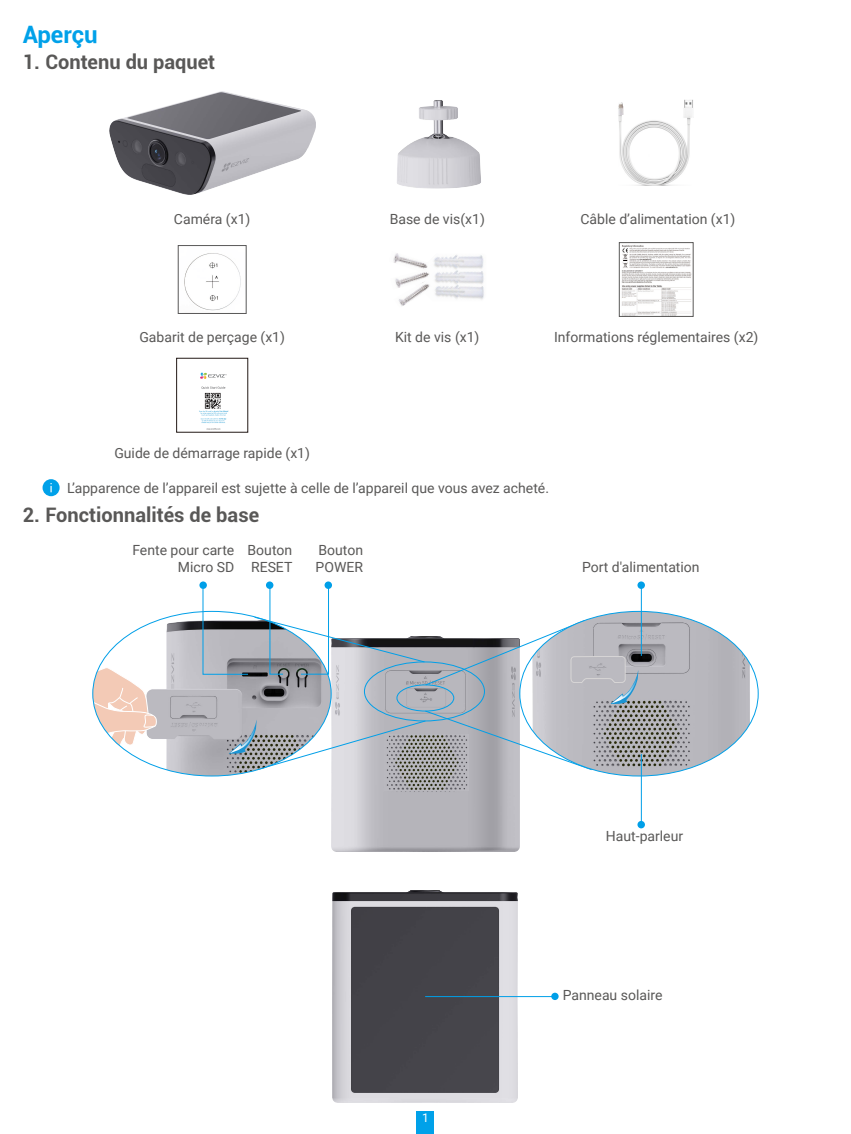
<style>
.page{position:relative;width:851px;height:1134px;background:#fff}
.page>*{position:absolute;margin:0;border:0;box-sizing:border-box;transform-origin:0 0}
.t1{font:700 24px "Roboto";color:#00a1e9}
.t2{font:700 20px "Roboto";color:#595857}
.t3{font:14px/16.8px "Roboto";color:#595857}
.t4{font:12px "Roboto";color:#fff}
</style>
<div class="page">
<div style="left:417px;top:1111px;width:17px;height:23px;background:#00a1e9"></div>
<img style="left:109px;top:91px;width:206px;height:104px">
<img style="left:397px;top:100px;width:84px;height:89px">
<img style="left:618px;top:99px;width:75px;height:86px">
<img style="left:184px;top:253px;width:57px;height:58px">
<div style="left:178px;top:245px;width:68px;height:68px;border:1px solid #595858"></div>
<img style="left:434px;top:255px;width:50px;height:45px">
<img style="left:398px;top:289px;width:29px;height:17px">
<img style="left:393px;top:253px;width:35px;height:16px">
<img style="left:395px;top:272px;width:35px;height:17px">
<img style="left:621px;top:245px;width:70px;height:69px">
<div style="left:619px;top:242px;width:74px;height:74px;border:1px solid #595857"></div>
<img style="left:199px;top:372px;width:30px;height:58px">
<div style="left:176px;top:358px;width:72px;height:74px;border:1px solid #231916"></div>
<div style="left:43px;top:479px;width:17px;height:17px;background:#00a1e9;border-radius:50%"></div>
<svg style="left:50px;top:483px;width:2px;height:9px"></svg>
<svg style="left:324px;top:581px;width:8px;height:8px"></svg>
<img style="left:125px;top:611px;width:133px;height:165px">
<svg style="left:93px;top:667px;width:64px;height:82px"></svg>
<img style="left:519px;top:611px;width:239px;height:165px">
<svg style="left:199px;top:581px;width:8px;height:8px"></svg>
<div style="left:266px;top:581px;width:7px;height:8px;background:#009fe8;border-radius:50%"></div>
<svg style="left:202px;top:584px;width:437px;height:186px"></svg>
<div style="left:637px;top:581px;width:7px;height:8px;background:#009fe8;border-radius:50%"></div>
<hr style="left:641px;top:582px;width:1px;height:74px;background:#009fe8">
<div style="left:637px;top:821px;width:7px;height:7px;background:#009fe8;border-radius:50%"></div>
<hr style="left:641px;top:754px;width:1px;height:74px;background:#009fe8">
<img style="left:384px;top:735px;width:84px;height:56px">
<img style="left:332px;top:891px;width:185px;height:211px">
<div style="left:551px;top:993px;width:7px;height:7px;background:#009fe8;border-radius:50%"></div>
<hr style="left:425px;top:996px;width:129px;height:1px;background:#009fe8">
<h1 class="t1" style="left:23px;top:18px;width:76px">Aperçu</h1>
<h2 class="t2" style="left:23px;top:47px;width:194px">1. Contenu du paquet</h2>
<p class="t3" style="left:174px;top:210px;width:78px">Caméra (x1)</p>
<p class="t3" style="left:389px;top:210px;width:97px">Base de vis(x1)</p>
<p class="t3" style="left:580px;top:210px;width:156px">Câble d’alimentation (x1)</p>
<p class="t3" style="left:139px;top:328px;width:147px">Gabarit de perçage (x1)</p>
<p class="t3" style="left:395px;top:328px;width:86px">Kit de vis (x1)</p>
<p class="t3" style="left:554px;top:328px;width:206px">Informations réglementaires (x2)</p>
<p class="t3" style="left:114px;top:444px;width:197px">Guide de démarrage rapide (x1)</p>
<p class="t3" style="left:67px;top:479px;width:483px">L’apparence de l’appareil est sujette à celle de l’appareil que vous avez acheté.</p>
<h2 class="t2" style="left:23px;top:501px;width:238px">2. Fonctionnalités de base</h2>
<p class="t3" style="left:247px;top:541px;width:46px">Bouton<br>RESET</p>
<p class="t3" style="left:315px;top:541px;width:49px">Bouton<br>POWER</p>
<p class="t3" style="left:132px;top:541px;width:103px;text-align:right">Fente pour carte<br>Micro SD</p>
<p class="t3" style="left:582px;top:558px;width:119px">Port d'alimentation</p>
<p class="t4" style="left:422px;top:1109px;width:8px">1</p>
<p class="t3" style="left:605px;top:827px;width:79px">Haut-parleur</p>
<p class="t3" style="left:562px;top:986px;width:101px">Panneau solaire</p>
</div>
